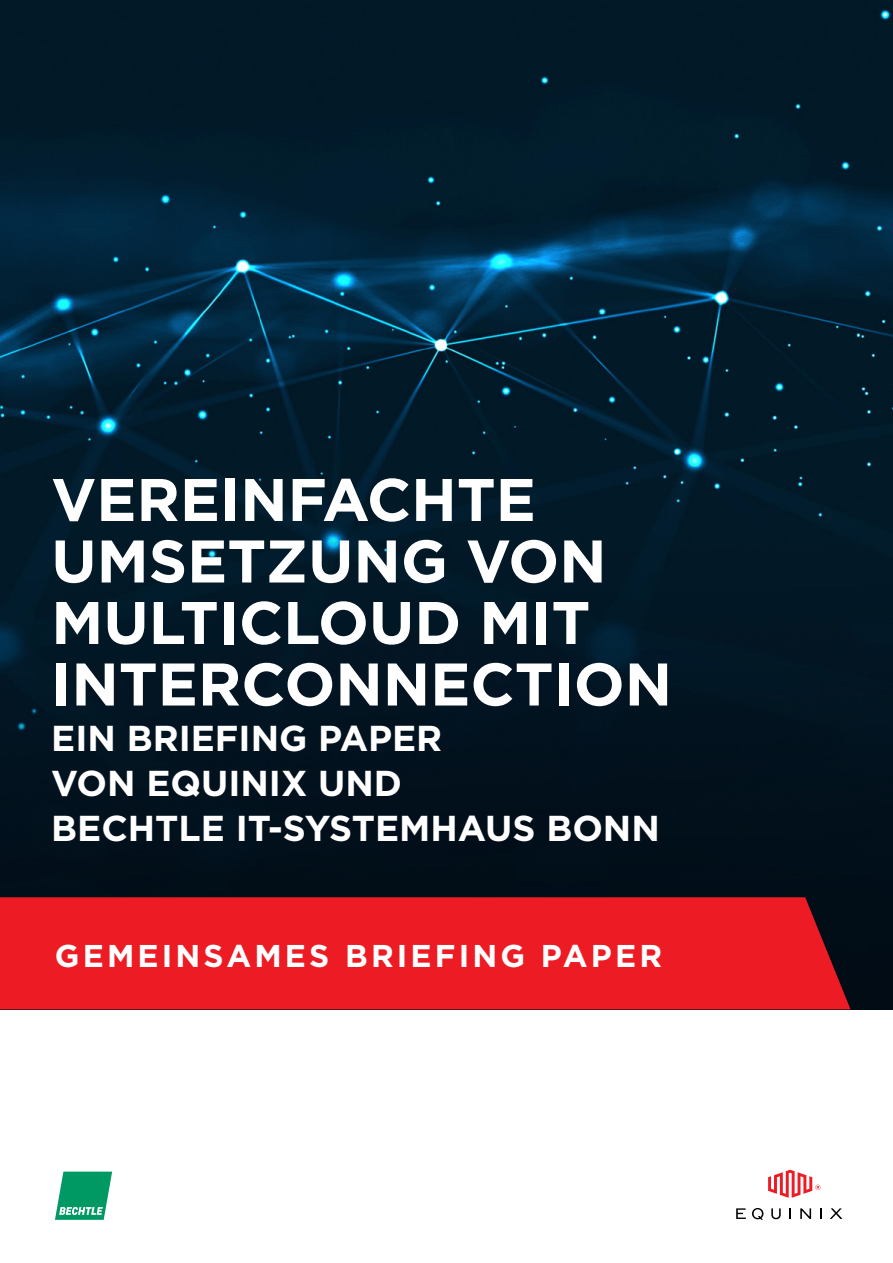
<style>
.page{position:relative;width:893px;height:1263px;background:#fff}
.page>*{position:absolute;margin:0;border:0;box-sizing:border-box;transform-origin:0 0}
.t1{font:700 60px/61.5px "Gotham";color:#fff}
.t2{font:700 36px/45px "Gotham";color:#fff}
.t3{font:700 31.5px "Gotham";letter-spacing:.1em;color:#fff}
</style>
<div class="page">
<img style="left:0;top:0;width:893px;height:1009px">
<div style="left:0;top:897px;width:850px;height:112px;background:#ed1c24"></div>
<svg style="left:736px;top:1208px;width:10px;height:11px"></svg>
<svg style="left:771px;top:1208px;width:10px;height:11px"></svg>
<svg style="left:789px;top:1208px;width:2px;height:11px"></svg>
<svg style="left:800px;top:1208px;width:11px;height:11px"></svg>
<svg style="left:820px;top:1208px;width:2px;height:11px"></svg>
<svg style="left:830px;top:1208px;width:12px;height:11px"></svg>
<svg style="left:752px;top:1208px;width:11px;height:12px"></svg>
<svg style="left:768px;top:1170px;width:52px;height:28px"></svg>
<svg style="left:55px;top:1171px;width:57px;height:49px"></svg>
<p class="t1" style="left:51px;top:469px;width:622px">VEREINFACHTE<br>UMSETZUNG VON<br>MULTICLOUD MIT<br>INTERCONNECTION</p>
<p class="t2" style="left:51px;top:715px;width:610px">EIN BRIEFING PAPER<br>VON EQUINIX UND<br>BECHTLE IT-SYSTEMHAUS BONN</p>
<p class="t3" style="left:55px;top:934px;width:609px">GEMEINSAMES BRIEFING PAPER</p>
</div>
